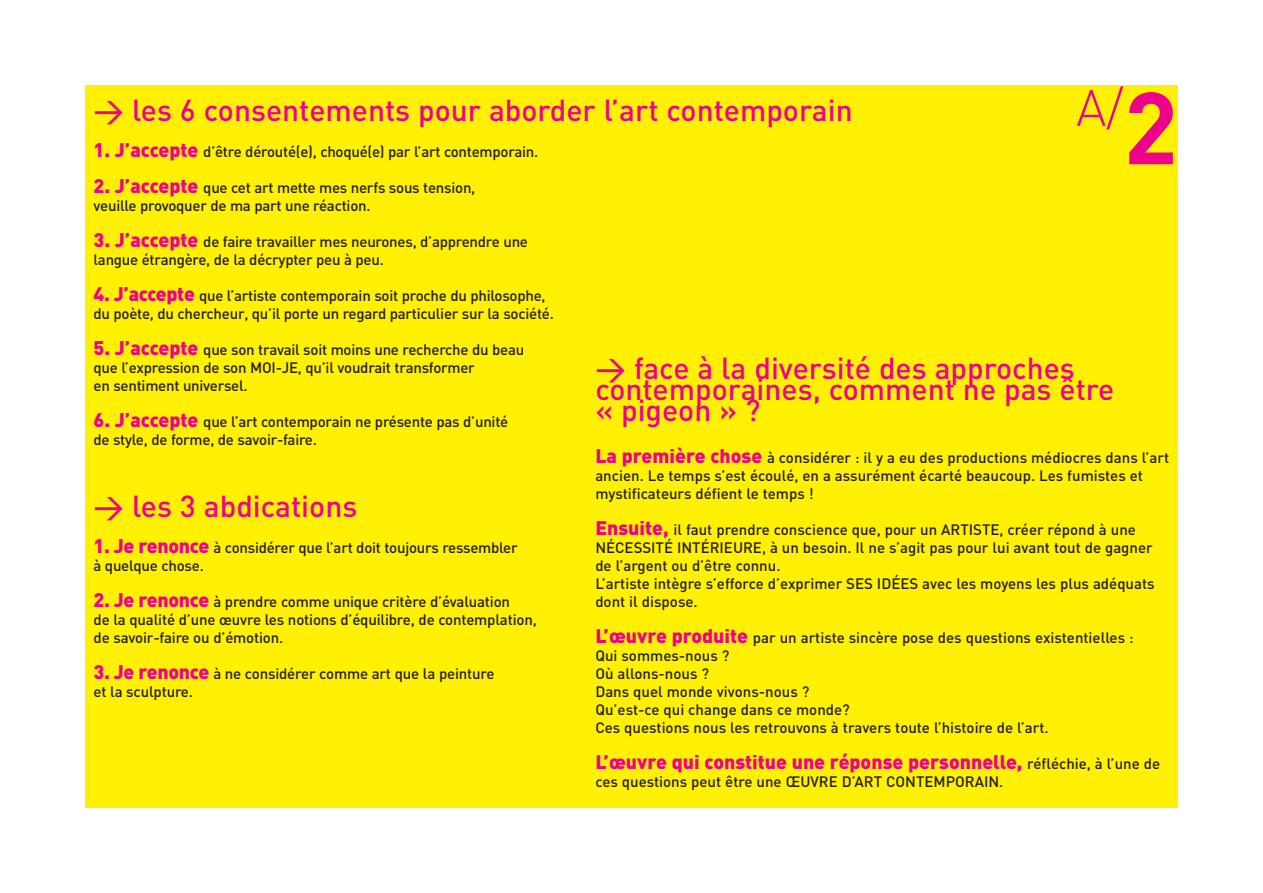
<style>
.page{position:relative;width:1263px;height:893px;background:#fff}
.page>*{position:absolute;margin:0;border:0;box-sizing:border-box;transform-origin:0 0}
.t1{font:300 50.25px "DIN";color:#ed028c}
.t2{font:500 30px "DIN";color:#ed028c}
.t3{font:900 19.5px "DIN";color:#ed028c}
.t4{font:500 15px/18px "DIN";letter-spacing:-.01em;color:#231f20}
.s1{font-weight:700;font-size:100.5px}
.s2{font-weight:900;font-size:19.5px;color:#ed028c}
.s3{font-weight:500;font-size:15px;color:#231f20}
</style>
<div class="page">
<div style="left:85px;top:85px;width:1093px;height:723px;background:#fff101"></div>
<h1 class="t1" style="left:1076px;top:90px;width:103px">A/<span class="s1">2</span></h1>
<h2 class="t2" style="left:94px;top:100px;width:761px">&gt; les 6 consentements pour aborder l’art contemporain</h2>
<p class="t4" style="left:94px;top:144px;width:446px"><span class="s2">1. J’accepte</span> d’être dérouté(e), choqué(e) par l’art contemporain.</p>
<p class="t4" style="left:94px;top:180px;width:383px"><span class="s2">2. J’accepte</span> que cet art mette mes nerfs sous tension, veuille provoquer de ma part une réaction.</p>
<p class="t4" style="left:94px;top:234px;width:436px"><span class="s2">3. J’accepte</span> de faire travailler mes neurones, d’apprendre une langue étrangère, de la décrypter peu à peu.</p>
<p class="t4" style="left:94px;top:288px;width:462px"><span class="s2">4. J’accepte</span> que l’artiste contemporain soit proche du philosophe, du poète, du chercheur, qu’il porte un regard particulier sur la société.</p>
<p class="t4" style="left:94px;top:342px;width:432px"><span class="s2">5. J’accepte</span> que son travail soit moins une recherche du beau que l’expression de son MOI-JE, qu’il voudrait transformer<br>en sentiment universel.</p>
<p class="t4" style="left:94px;top:414px;width:416px"><span class="s2">6. J’accepte</span> que l’art contemporain ne présente pas d’unité de style, de forme, de savoir-faire.</p>
<h2 class="t2" style="left:595px;top:357px;width:481px">&gt; face à la diversité des approches</h2>
<h2 class="t2" style="left:595px;top:378px;width:520px">contemporaines, comment ne pas être</h2>
<h2 class="t2" style="left:595px;top:399px;width:167px">« pigeon » ?</h2>
<p class="t4" style="left:595px;top:450px;width:575px"><span class="s2">La première chose</span> à considérer : il y a eu des productions médiocres dans l’art ancien. Le temps s’est écoulé, en a assurément écarté beaucoup. Les fumistes et mystificateurs défient le temps !</p>
<p class="t4" style="left:595px;top:522px;width:561px"><span class="s2">Ensuite,</span> il faut prendre conscience que, pour un ARTISTE, créer répond à une NÉCESSITÉ INTÉRIEURE, à un besoin. Il ne s’agit pas pour lui avant tout de gagner de l’argent ou d’être connu.<br>L’artiste intègre s’efforce d’exprimer SES IDÉES avec les moyens les plus adéquats dont il dispose.</p>
<p class="t4" style="left:595px;top:630px;width:540px"><span class="s2">L’œuvre produite</span> par un artiste sincère pose des questions existentielles :<br>Qui sommes-nous ?<br>Où allons-nous ?<br>Dans quel monde vivons-nous ?<br>Qu’est-ce qui change dans ce monde?<br>Ces questions nous les retrouvons à travers toute l’histoire de l’art.</p>
<h3 class="t3" style="left:595px;top:755px;width:566px">L’œuvre qui constitue une réponse personnelle, <span class="s3">réfléchie, à l’une de</span></h3>
<p class="t4" style="left:595px;top:774px;width:410px">ces questions peut être une ŒUVRE D’ART CONTEMPORAIN.</p>
<h2 class="t2" style="left:94px;top:496px;width:265px">&gt; les 3 abdications</h2>
<p class="t4" style="left:94px;top:540px;width:426px"><span class="s2">1. Je renonce</span> à considérer que l’art doit toujours ressembler à quelque chose.</p>
<p class="t4" style="left:94px;top:594px;width:445px"><span class="s2">2. Je renonce</span> à prendre comme unique critère d’évaluation<br>de la qualité d’une œuvre les notions d’équilibre, de contemplation, de savoir-faire ou d’émotion.</p>
<p class="t4" style="left:94px;top:666px;width:402px"><span class="s2">3. Je renonce</span> à ne considérer comme art que la peinture et la sculpture.</p>
</div>
